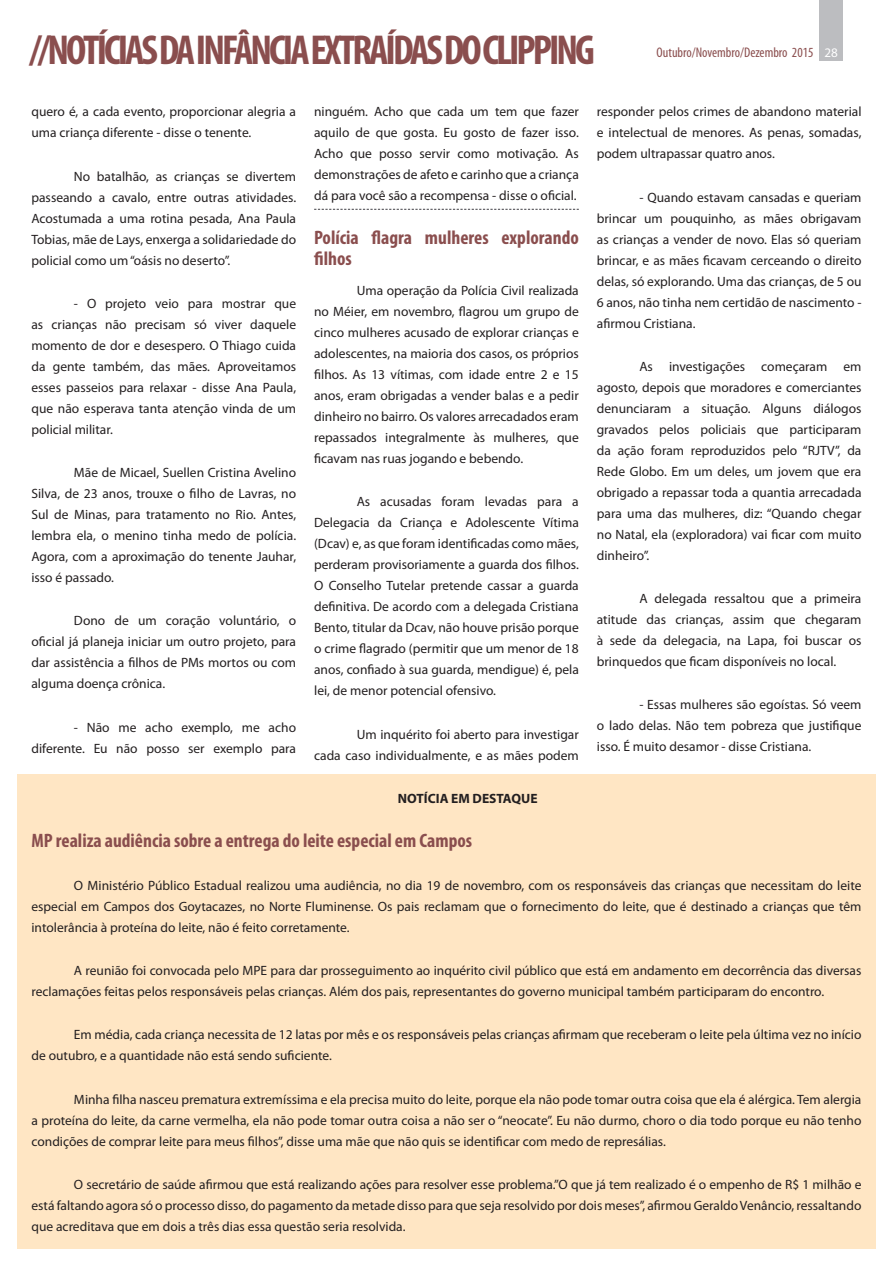
<style>
.page{position:relative;width:893px;height:1263px;background:#fff}
.page>*{position:absolute;margin:0;border:0;box-sizing:border-box;transform-origin:0 0}
.t1{font:700 condensed 42px "Myriad Pro";letter-spacing:-.07em;color:#8a4e4e}
.tíulo_matéria__sem_r{font:700 condensed 19.5px "Myriad Pro";color:#8a4e4e}
.tíulo_matéria_tracej{font:700 condensed 19.5px/21px "Myriad Pro";color:#8a4e4e}
.t2{font:condensed 13.95px "Myriad Pro";color:#8a4e4e}
.texto_corrido__com_r{font:13.5px/21px "Myriad Pro";color:#231f20;text-align:justify}
.texto_corrido__com_r-2{font:700 13.5px "Myriad Pro";color:#231f20}
.s1{font-stretch:normal;font-size:13.05px;color:#fff}
</style>
<div class="page">
<div style="left:820px;top:0;width:23px;height:61px;background:#bcbdc0"></div>
<div style="left:17px;top:774px;width:859px;height:474px;background:#ffe6c4"></div>
<svg style="left:314px;top:209px;width:265px;height:1px"></svg>
<h1 class="t1" style="left:30px;top:24px;width:567px">//NOTÍCIAS DA INFÂNCIA EXTRAÍDAS DO CLIPPING</h1>
<p class="t2" style="left:657px;top:44px;width:183px">Outubro/Novembro/Dezembro 2015 <span class="s1">28</span></p>
<p class="texto_corrido__com_r" style="left:31px;top:101px;width:266px">quero é, a cada evento, proporcionar alegria a uma criança diferente - disse o tenente.</p>
<p class="texto_corrido__com_r" style="left:31px;top:165px;width:266px;text-indent:43px">No batalhão, as crianças se divertem passeando a cavalo, entre outras atividades.<br>Acostumada a uma rotina pesada, Ana Paula Tobias, mãe de Lays, enxerga a solidariedade do policial como um “oásis no deserto”.</p>
<p class="texto_corrido__com_r" style="left:31px;top:293px;width:266px;text-indent:43px">- O projeto veio para mostrar que as crianças não precisam só viver daquele momento de dor e desespero. O Thiago cuida da gente também, das mães. Aproveitamos esses passeios para relaxar - disse Ana Paula, que não esperava tanta atenção vinda de um policial militar.</p>
<p class="texto_corrido__com_r" style="left:31px;top:462px;width:266px;text-indent:43px">Mãe de Micael, Suellen Cristina Avelino Silva, de 23 anos, trouxe o filho de Lavras, no Sul de Minas, para tratamento no Rio. Antes, lembra ela, o menino tinha medo de polícia.<br>Agora, com a aproximação do tenente Jauhar, isso é passado.</p>
<p class="texto_corrido__com_r" style="left:31px;top:610px;width:266px;text-indent:43px">Dono de um coração voluntário, o oficial já planeja iniciar um outro projeto, para dar assistência a filhos de PMs mortos ou com alguma doença crônica.</p>
<p class="texto_corrido__com_r" style="left:31px;top:716px;width:266px;text-align:right">- Não me acho exemplo, me acho diferente. Eu não posso ser exemplo para</p>
<p class="texto_corrido__com_r" style="left:314px;top:101px;width:266px">ninguém. Acho que cada um tem que fazer aquilo de que gosta. Eu gosto de fazer isso.<br>Acho que posso servir como motivação. As demonstrações de afeto e carinho que a criança dá para você são a recompensa - disse o oficial.</p>
<p class="tíulo_matéria_tracej" style="left:314px;top:226px;width:266px">Polícia flagra mulheres explorando filhos</p>
<p class="texto_corrido__com_r" style="left:314px;top:280px;width:266px;text-indent:43px">Uma operação da Polícia Civil realizada no Méier, em novembro, flagrou um grupo de cinco mulheres acusado de explorar crianças e adolescentes, na maioria dos casos, os próprios filhos. As 13 vítimas, com idade entre 2 e 15 anos, eram obrigadas a vender balas e a pedir dinheiro no bairro. Os valores arrecadados eram repassados integralmente às mulheres, que ficavam nas ruas jogando e bebendo.</p>
<p class="texto_corrido__com_r" style="left:314px;top:491px;width:266px;text-indent:43px">As acusadas foram levadas para a Delegacia da Criança e Adolescente Vítima (Dcav) e, as que foram identificadas como mães, perderam provisoriamente a guarda dos filhos.<br>O Conselho Tutelar pretende cassar a guarda definitiva. De acordo com a delegada Cristiana Bento, titular da Dcav, não houve prisão porque o crime flagrado (permitir que um menor de 18 anos, confiado à sua guarda, mendigue) é, pela lei, de menor potencial ofensivo.</p>
<p class="texto_corrido__com_r" style="left:314px;top:723px;width:266px;text-align:right">Um inquérito foi aberto para investigar<br>cada caso individualmente, e as mães podem</p>
<p class="texto_corrido__com_r" style="left:597px;top:101px;width:266px">responder pelos crimes de abandono material e intelectual de menores. As penas, somadas, podem ultrapassar quatro anos.</p>
<p class="texto_corrido__com_r" style="left:597px;top:186px;width:266px;text-indent:43px">- Quando estavam cansadas e queriam brincar um pouquinho, as mães obrigavam as crianças a vender de novo. Elas só queriam brincar, e as mães ficavam cerceando o direito delas, só explorando. Uma das crianças, de 5 ou 6 anos, não tinha nem certidão de nascimento - afirmou Cristiana.</p>
<p class="texto_corrido__com_r" style="left:597px;top:356px;width:266px;text-indent:43px">As investigações começaram em agosto, depois que moradores e comerciantes denunciaram a situação. Alguns diálogos gravados pelos policiais que participaram da ação foram reproduzidos pelo “RJTV”, da Rede Globo. Em um deles, um jovem que era obrigado a repassar toda a quantia arrecadada para uma das mulheres, diz: “Quando chegar no Natal, ela (exploradora) vai ficar com muito dinheiro”.</p>
<p class="texto_corrido__com_r" style="left:597px;top:588px;width:266px;text-indent:43px">A delegada ressaltou que a primeira atitude das crianças, assim que chegaram à sede da delegacia, na Lapa, foi buscar os brinquedos que ficam disponíveis no local.</p>
<p class="texto_corrido__com_r" style="left:597px;top:694px;width:266px;text-indent:43px">- Essas mulheres são egoístas. Só veem o lado delas. Não tem pobreza que justifique isso. É muito desamor - disse Cristiana.</p>
<p class="texto_corrido__com_r-2" style="left:398px;top:790px;width:141px">NOTÍCIA EM DESTAQUE</p>
<p class="tíulo_matéria__sem_r" style="left:31px;top:828px;width:442px">MP realiza audiência sobre a entrega do leite especial em Campos</p>
<p class="texto_corrido__com_r" style="left:31px;top:875px;width:831px;text-indent:43px">O Ministério Público Estadual realizou uma audiência, no dia 19 de novembro, com os responsáveis das crianças que necessitam do leite especial em Campos dos Goytacazes, no Norte Fluminense. Os pais reclamam que o fornecimento do leite, que é destinado a crianças que têm intolerância à proteína do leite, não é feito corretamente.</p>
<p class="texto_corrido__com_r" style="left:31px;top:960px;width:831px;text-indent:43px">A reunião foi convocada pelo MPE para dar prosseguimento ao inquérito civil público que está em andamento em decorrência das diversas reclamações feitas pelos responsáveis pelas crianças. Além dos pais, representantes do governo municipal também participaram do encontro.</p>
<p class="texto_corrido__com_r" style="left:31px;top:1024px;width:831px;text-indent:43px">Em média, cada criança necessita de 12 latas por mês e os responsáveis pelas crianças afirmam que receberam o leite pela última vez no início de outubro, e a quantidade não está sendo suficiente.</p>
<p class="texto_corrido__com_r" style="left:31px;top:1088px;width:831px;text-indent:43px">Minha filha nasceu prematura extremíssima e ela precisa muito do leite, porque ela não pode tomar outra coisa que ela é alérgica. Tem alergia a proteína do leite, da carne vermelha, ela não pode tomar outra coisa a não ser o “neocate”. Eu não durmo, choro o dia todo porque eu não tenho condições de comprar leite para meus filhos”, disse uma mãe que não quis se identificar com medo de represálias.</p>
<p class="texto_corrido__com_r" style="left:31px;top:1174px;width:832px;text-indent:43px">O secretário de saúde afirmou que está realizando ações para resolver esse problema.”O que já tem realizado é o empenho de R$ 1 milhão e está faltando agora só o processo disso, do pagamento da metade disso para que seja resolvido por dois meses”, afirmou Geraldo Venâncio, ressaltando que acreditava que em dois a três dias essa questão seria resolvida.</p>
</div>
